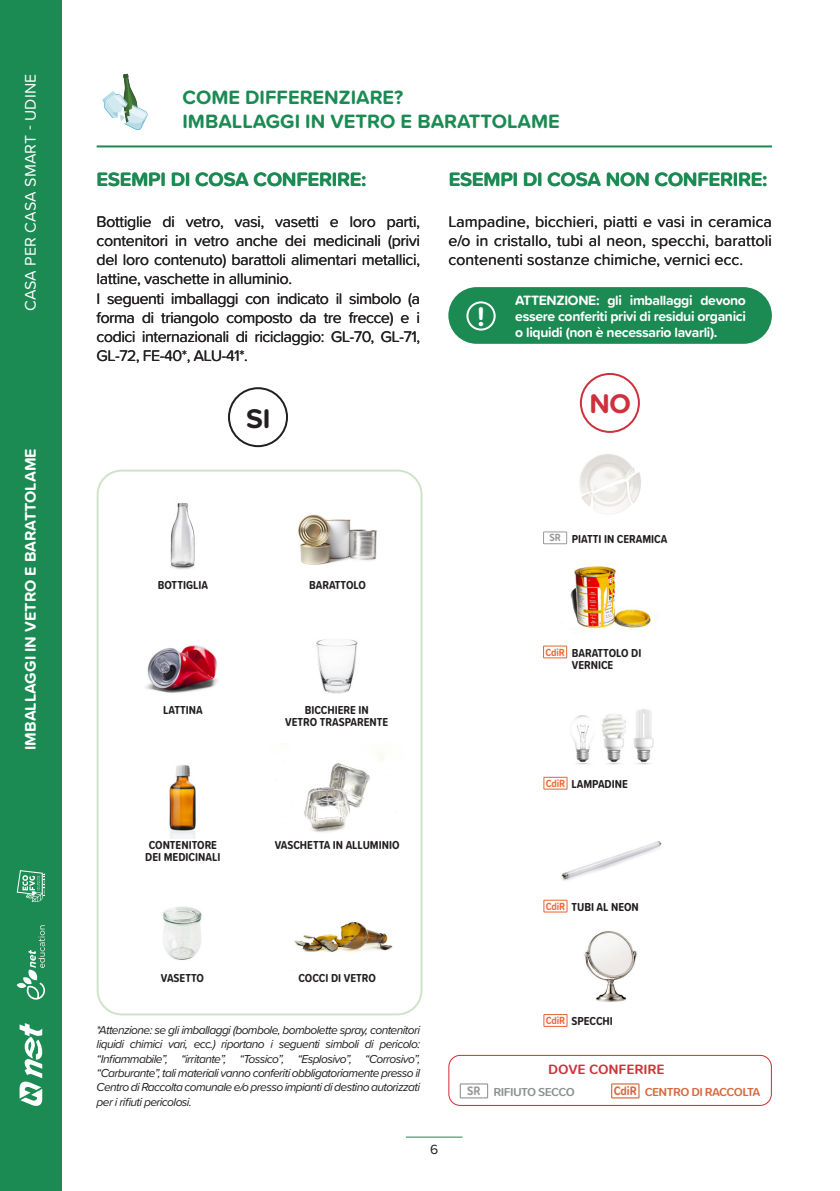
<style>
.page{position:relative;width:840px;height:1191px;background:#fff}
.page>*{position:absolute;margin:0;border:0;box-sizing:border-box;transform-origin:0 0}
.t1{font:700 28px "Proxima Soft";color:#231f20}
.t2{font:700 28px "Proxima Soft";color:#ce313c}
.t3{font:700 28px "Proxima Soft";color:#fff}
.t4{font:700 20px/24px "Proxima Soft";letter-spacing:-.01em;color:#1b8a53}
.t5{font:16px/19.2px "Proxima Soft";letter-spacing:-.02em;color:#231f20;text-align:justify}
.t6{font:700 16px "Proxima Soft";color:#fff}
.t7{font:16px "Proxima Soft";letter-spacing:.01em;color:#fff}
.t8{font:700 14px/16px "Proxima Soft";letter-spacing:-.025em;color:#fff;text-align:justify}
.t9{font:600 14px "Proxima Soft Cond";letter-spacing:-.01em;color:#d0323b;scale:1.23 1}
.t10{font:13.8px "Proxima Soft";color:#231f20}
.t11{font:700 12.8px "Proxima Soft Cond";color:#d7693e}
.t12{font:italic 12px/14.4px "Proxima Soft";letter-spacing:-.05em;color:#231f20;text-align:justify}
.t13{font:700 12px/12px "Proxima Soft Cond";color:#231f20}
.t14{font:600 12px "Proxima Soft Cond";letter-spacing:-.04em;color:#d7693e;scale:1.23 1}
.t15{font:600 12px "Proxima Soft Cond";letter-spacing:-.04em;color:#8e9091;scale:1.23 1}
.t16{font:700 10.8px "Proxima Soft Cond";color:#ef6938}
.s1{font-size:10.8px;color:#999}
.s2{font-size:10.8px;color:#ef6938}
.s3{font-size:10.8px;color:#f06938}
.s4{font-weight:700;font-size:12.8px;color:#999}
</style>
<div class="page">
<div style="left:0;top:0;width:62px;height:1191px;background:#1b8a53"></div>
<svg style="left:17px;top:870px;width:28px;height:32px"></svg>
<div style="left:17px;top:983px;width:9px;height:5px;background:#fff;border-radius:50%"></div>
<svg style="left:23px;top:925px;width:22px;height:74px"></svg>
<svg style="left:20px;top:1023px;width:22px;height:83px"></svg>
<hr style="left:405px;top:1136px;width:57px;height:1px;background:#1b8a53">
<hr style="left:97px;top:145px;width:674px;height:2px;background:#1b8a53">
<svg style="left:102px;top:74px;width:46px;height:56px"></svg>
<img style="left:572px;top:709px;width:82px;height:56px">
<img style="left:561px;top:841px;width:101px;height:40px">
<img style="left:584px;top:931px;width:53px;height:71px">
<div style="left:543px;top:899px;width:24px;height:13px;border:1px solid #ea612e"></div>
<img style="left:579px;top:454px;width:62px;height:61px">
<img style="left:570px;top:566px;width:81px;height:63px">
<div style="left:542px;top:531px;width:25px;height:13px;border:1px solid #999"></div>
<div style="left:542px;top:645px;width:25px;height:13px;border:1px solid #ea612e"></div>
<div style="left:543px;top:777px;width:24px;height:12px;border:1px solid #ea612e"></div>
<div style="left:543px;top:1014px;width:24px;height:13px;border:1px solid #ea612e"></div>
<div style="left:228px;top:387px;width:60px;height:60px;border:2px solid #231f20;border-radius:50%"></div>
<div style="left:579px;top:373px;width:60px;height:60px;border:2px solid #ce313c;border-radius:50%"></div>
<img style="left:170px;top:503px;width:25px;height:67px">
<img style="left:298px;top:514px;width:79px;height:51px">
<img style="left:145px;top:645px;width:73px;height:48px">
<img style="left:316px;top:639px;width:42px;height:55px">
<img style="left:162px;top:906px;width:40px;height:54px">
<img style="left:294px;top:922px;width:99px;height:30px">
<img style="left:169px;top:765px;width:27px;height:73px">
<img style="left:304px;top:754px;width:80px;height:79px">
<div style="left:97px;top:469px;width:325px;height:546px;border:2px solid #5fa14f;border-radius:24px"></div>
<div style="left:448px;top:1054px;width:323px;height:52px;border:1px solid #cd2b32;border-radius:11px"></div>
<div style="left:459px;top:1083px;width:29px;height:15px;border:1px solid #999"></div>
<div style="left:610px;top:1083px;width:29px;height:15px;border:1px solid #d7693e"></div>
<div style="left:448px;top:287px;width:323px;height:57px;background:#1b8a53;border-radius:28px"></div>
<div style="left:466px;top:301px;width:29px;height:29px;border:2px solid #fff;border-radius:50%"></div>
<p class="t7" style="left:19px;top:311px;width:239px;rotate:-90deg">CASA PER CASA SMART - UDINE</p>
<p class="t6" style="left:18px;top:750px;width:303px;rotate:-90deg">IMBALLAGGI IN VETRO E BARATTOLAME</p>
<p class="t4" style="left:182px;top:85px;width:379px">COME DIFFERENZIARE?<br>IMBALLAGGI IN VETRO E BARATTOLAME</p>
<p class="t4" style="left:97px;top:166px;width:271px">ESEMPI DI COSA CONFERIRE:</p>
<p class="t4" style="left:448px;top:166px;width:320px">ESEMPI DI COSA NON CONFERIRE:</p>
<p class="t4" style="left:331px;top:166px;width:7px">I</p>
<p class="t5" style="left:97px;top:211px;width:325px">Bottiglie di vetro, vasi, vasetti e loro parti, contenitori in vetro anche dei medicinali (privi del loro contenuto) barattoli alimentari metallici, lattine, vaschette in alluminio.</p>
<p class="t5" style="left:97px;top:288px;width:325px">I seguenti imballaggi con indicato il simbolo (a forma di triangolo composto da tre frecce) e i codici internazionali di riciclaggio: GL-70, GL-71, GL-72, FE-40*, ALU-41*.</p>
<p class="t1" style="left:246px;top:397px;width:26px">SI</p>
<p class="t5" style="left:448px;top:211px;width:325px">Lampadine, bicchieri, piatti e vasi in ceramica e/o in cristallo, tubi al neon, specchi, barattoli contenenti sostanze chimiche, vernici ecc.</p>
<p class="t3" style="left:477px;top:295px;width:9px">!</p>
<p class="t8" style="left:515px;top:292px;width:232px">ATTENZIONE: gli imballaggi devono essere conferiti privi di residui organici o liquidi (non è necessario lavarli).</p>
<p class="t2" style="left:589px;top:383px;width:43px">NO</p>
<p class="t13" style="left:158px;top:578px;width:52px">BOTTIGLIA</p>
<p class="t13" style="left:309px;top:578px;width:58px">BARATTOLO</p>
<p class="t13" style="left:163px;top:704px;width:41px">LATTINA</p>
<p class="t13" style="left:285px;top:704px;width:104px;text-align:center">BICCHIERE IN<br>VETRO TRASPARENTE</p>
<p class="t13" style="left:149px;top:838px;width:70px">CONTENITORE</p>
<p class="t13" style="left:145px;top:850px;width:77px">DEI MEDICINALI</p>
<p class="t13" style="left:274px;top:838px;width:126px">VASCHETTA IN ALLUMINIO</p>
<p class="t13" style="left:161px;top:971px;width:45px">VASETTO</p>
<p class="t13" style="left:298px;top:971px;width:79px">COCCI DI VETRO</p>
<p class="t12" style="left:97px;top:1022px;width:325px">*Attenzione: se gli imballaggi (bombole, bombolette spray, contenitori liquidi chimici vari, ecc.) riportano i seguenti simboli di pericolo: “Infiammabile”, “irritante”, “Tossico”, “Esplosivo”, “Corrosivo”, “Carburante”, tali materiali vanno conferiti obbligatoriamente presso il Centro di Raccolta comunale e/o presso impianti di destino autorizzati per i rifiuti pericolosi.</p>
<p class="t10" style="left:430px;top:1139px;width:10px">6</p>
<p class="t13" style="left:549px;top:532px;width:119px"><span class="s1">SR</span> PIATTI IN CERAMICA</p>
<p class="t16" style="left:545px;top:644px;width:21px">CdiR</p>
<p class="t13" style="left:571px;top:646px;width:71px">BARATTOLO DI<br>VERNICE</p>
<p class="t16" style="left:545px;top:775px;width:21px">CdiR</p>
<p class="t13" style="left:571px;top:777px;width:58px">LAMPADINE</p>
<p class="t13" style="left:545px;top:900px;width:95px"><span class="s2">CdiR</span> TUBI AL NEON</p>
<p class="t13" style="left:545px;top:1014px;width:69px"><span class="s3">CdiR</span> SPECCHI</p>
<p class="t9" style="left:548px;top:1058px;width:96px">DOVE CONFERIRE</p>
<p class="t15" style="left:467px;top:1082px;width:89px"><span class="s4">SR</span> RIFIUTO SECCO</p>
<p class="t11" style="left:613px;top:1081px;width:25px">CdiR</p>
<p class="t14" style="left:644px;top:1082px;width:95px">CENTRO DI RACCOLTA</p>
</div>
